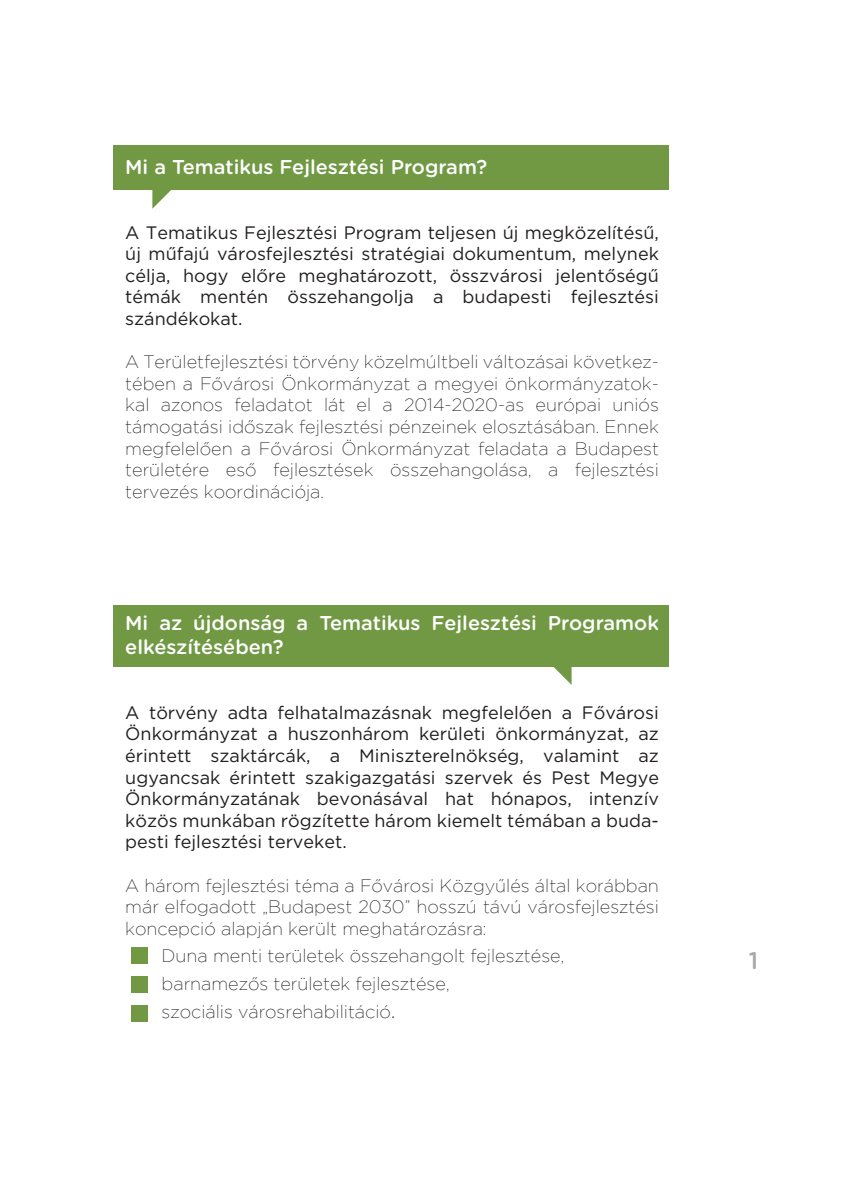
<style>
.page{position:relative;width:851px;height:1191px;background:#fff}
.page>*{position:absolute;margin:0;border:0;box-sizing:border-box;transform-origin:0 0}
.t1{font:500 24px "Gotham Rounded";color:#a8a9ad}
.t2{font:500 20px/24px "Gotham Rounded";color:#fff}
.t3{font:200 18px/21.6px "Gotham";color:#231f20;text-align:justify}
.t4{font:18px/21.6px "Gotham";color:#231f20;text-align:justify}
.s1{font-weight:300}
</style>
<div class="page">
<div style="left:113px;top:605px;width:555px;height:61px;background:#719944"></div>
<svg style="left:551px;top:666px;width:20px;height:18px"></svg>
<div style="left:113px;top:145px;width:555px;height:45px;background:#719944"></div>
<svg style="left:152px;top:190px;width:19px;height:19px"></svg>
<div style="left:131px;top:946px;width:17px;height:17px;background:#719944"></div>
<div style="left:131px;top:975px;width:17px;height:17px;background:#719944"></div>
<div style="left:131px;top:1004px;width:17px;height:17px;background:#719944"></div>
<p class="t2" style="left:125px;top:154px;width:363px">Mi a Tematikus Fejlesztési Program?</p>
<p class="t4" style="left:125px;top:221px;width:535px">A Tematikus Fejlesztési Program teljesen új megközelítésű, új műfajú városfejlesztési stratégiai dokumentum, melynek célja, hogy előre meghatározott, összvárosi jelentőségű témák mentén összehangolja a budapesti fejlesztési szándékokat.</p>
<p class="t3" style="left:125px;top:351px;width:535px">A Területfejlesztési törvény közelmúltbeli változásai következ&shy;tében a Fővárosi Önkormányzat a megyei önkormányzatok&shy;kal azonos feladatot lát el a 2014-2020-as európai uniós támogatási időszak fejlesztési pénzeinek elosztásában. Ennek megfelelően a Fővárosi Önkormányzat feladata a Budapest területére eső fejlesztések összehangolása, a fejlesztési tervezés koordinációja.</p>
<p class="t2" style="left:125px;top:610px;width:535px">Mi az újdonság a Tematikus Fejlesztési Programok elkészítésében?</p>
<p class="t4" style="left:125px;top:701px;width:535px">A törvény adta felhatalmazásnak megfelelően a Fővárosi Önkormányzat a huszonhárom kerületi önkormányzat, az érintett szaktárcák, a Miniszterelnökség, valamint az ugyancsak érintett szakigazgatási szervek és Pest Megye Önkormányzatának bevonásával hat hónapos, intenzív közös munkában rögzítette három kiemelt témában a buda&shy;pesti fejlesztési terveket.</p>
<p class="t3" style="left:125px;top:874px;width:535px">A három fejlesztési téma a Fővárosi Közgyűlés által korábban már elfogadott „Budapest 2030” hosszú távú városfejlesztési koncepció alapján került meghatározásra:</p>
<p class="t3" style="left:161px;top:942px;width:404px;line-height:27.6px;text-align:left">Duna menti területek összehangolt fejlesztése, barnamezős területek fejlesztése,<br>szociális városrehabilitáció<span class="s1">.</span></p>
<p class="t1" style="left:748px;top:943px;width:11px">1</p>
</div>
